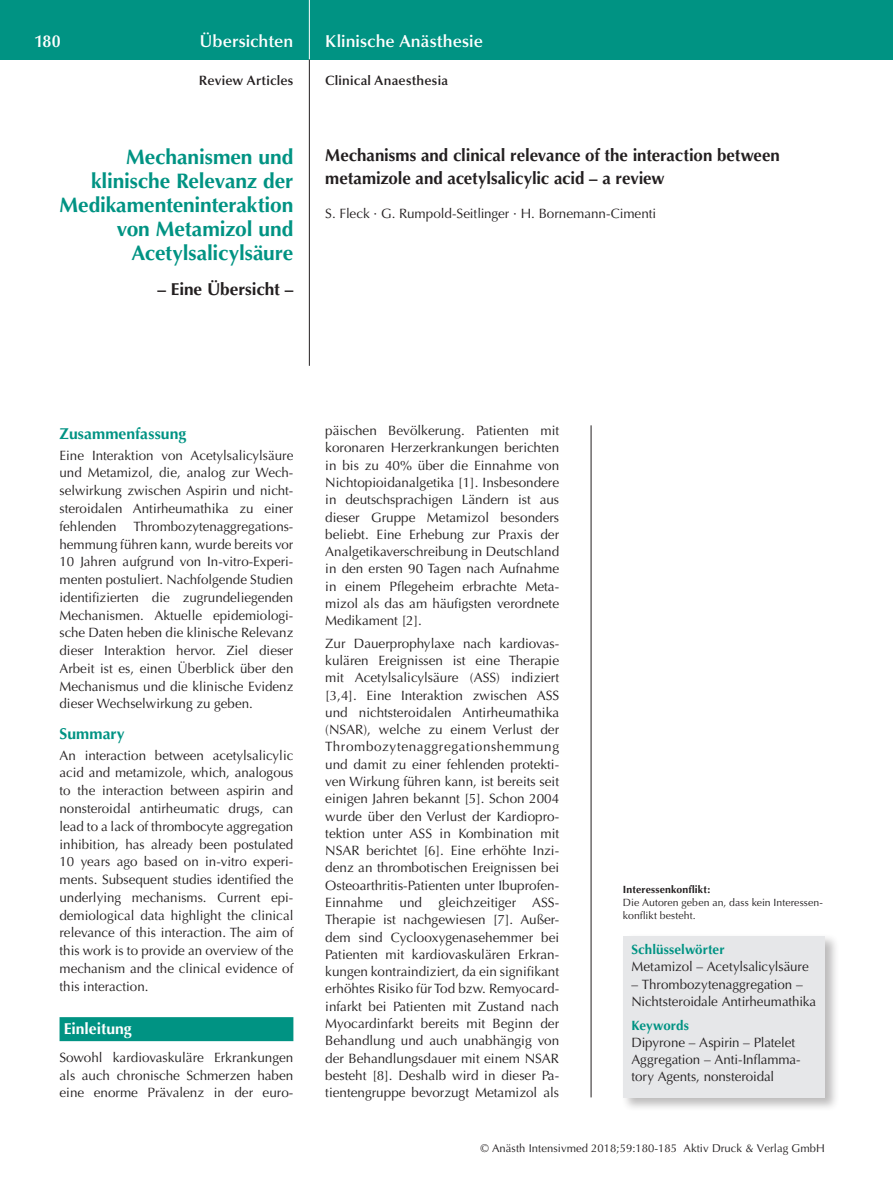
<style>
.page{position:relative;width:893px;height:1191px;background:#fff}
.page>*{position:absolute;margin:0;border:0;box-sizing:border-box;transform-origin:0 0}
.t1{font:700 21px/24px "Optima";letter-spacing:-.005em;color:#009383;text-align:right}
.t2{font:700 17.25px/22.5px "Optima";letter-spacing:-.005em;color:#231f20}
.t3{font:600 17.25px "Optima";letter-spacing:.005em;color:#fff}
.t4{font:700 15.75px "Optima";letter-spacing:.005em;color:#009383}
.t5{font:700 15.75px "Optima";letter-spacing:-.005em;color:#fff}
.t6{font:13.5px/17.2px "Optima";color:#231f20;text-align:justify}
.t7{font:600 13.5px "Optima";letter-spacing:.015em;color:#231f20}
.t8{font:700 13.5px "Optima";letter-spacing:.005em;color:#009383}
.t9{font:11.25px "Optima";letter-spacing:.005em;color:#231f20}
.t10{font:10.5px/12.8px "Optima";letter-spacing:.005em;color:#231f20}
.t11{font:700 10.5px "Optima";letter-spacing:.015em;color:#231f20}
</style>
<div class="page">
<div style="left:0;top:0;width:893px;height:60px;background:#009383"></div>
<hr style="left:309px;top:0;width:1px;height:60px;background:#fff">
<hr style="left:309px;top:60px;width:1px;height:306px;background:#231f20">
<hr style="left:591px;top:425px;width:1px;height:672px;background:#231f20">
<div style="left:621px;top:933px;width:218px;height:178px;background:#231f20;opacity:.3"></div>
<div style="left:623px;top:935px;width:202px;height:162px;background:#e6e7e9"></div>
<div style="left:60px;top:1017px;width:233px;height:24px;background:#009383"></div>
<p class="t3" style="left:34px;top:31px;width:28px">180</p>
<p class="t3" style="left:200px;top:31px;width:95px">Übersichten</p>
<p class="t3" style="left:325px;top:31px;width:159px">Klinische Anästhesie</p>
<p class="t7" style="left:199px;top:73px;width:96px">Review Articles</p>
<p class="t7" style="left:325px;top:73px;width:124px">Clinical Anaesthesia</p>
<h1 class="t1" style="left:60px;top:145px;width:235px">Mechanismen und klinische Relevanz der<br>Medikamenteninteraktion von Metamizol und<br>Acetylsalicylsäure</h1>
<p class="t2" style="left:157px;top:279px;width:137px">– Eine Übersicht –</p>
<p class="t2" style="left:325px;top:145px;width:456px">Mechanisms and clinical relevance of the interaction between metamizole and acetylsalicylic acid – a review</p>
<p class="t6" style="left:325px;top:205px;width:332px">S. Fleck · G. Rumpold-Seitlinger · H. Bornemann-Cimenti</p>
<p class="t4" style="left:60px;top:424px;width:128px">Zusammenfassung</p>
<p class="t6" style="left:60px;top:446px;width:235px;line-height:17.7px">Eine Interaktion von Acetylsalicylsäure und Metamizol, die, analog zur Wech&shy;selwirkung zwischen Aspirin und nicht&shy;steroidalen Antirheumathika zu einer fehlenden Thrombozytenaggregations&shy;hemmung führen kann, wurde bereits vor 10 Jahren aufgrund von In-vitro-Experi&shy;menten postuliert. Nachfolgende Studien identifizierten die zugrundeliegenden Mechanismen. Aktuelle epidemiologi&shy;sche Daten heben die klinische Relevanz dieser Interaktion hervor. Ziel dieser Arbeit ist es, einen Überblick über den Mechanismus und die klinische Evidenz dieser Wechselwirkung zu geben.</p>
<p class="t4" style="left:60px;top:724px;width:67px">Summary</p>
<p class="t6" style="left:60px;top:746px;width:235px;line-height:17.7px">An interaction between acetylsalicylic acid and metamizole, which, analogous to the interaction between aspirin and nonsteroidal antirheumatic drugs, can lead to a lack of thrombocyte aggregation inhibition, has already been postulated 10 years ago based on in-vitro experi&shy;ments. Subsequent studies identified the underlying mechanisms. Current epi&shy;demiological data highlight the clinical relevance of this interaction. The aim of this work is to provide an overview of the mechanism and the clinical evidence of this interaction.</p>
<p class="t5" style="left:64px;top:1020px;width:70px">Einleitung</p>
<p class="t6" style="left:60px;top:1048px;width:235px;line-height:17.7px">Sowohl kardiovaskuläre Erkrankungen als auch chronische Schmerzen haben eine enorme Prävalenz in der euro-</p>
<p class="t6" style="left:325px;top:422px;width:235px">päischen Bevölkerung. Patienten mit koronaren Herzerkrankungen berichten in bis zu 40% über die Einnahme von Nichtopioidanalgetika [1]. Insbesondere in deutschsprachigen Ländern ist aus dieser Gruppe Metamizol besonders beliebt. Eine Erhebung zur Praxis der Analgetikaverschreibung in Deutschland in den ersten 90 Tagen nach Aufnahme in einem Pflegeheim erbrachte Meta&shy;mizol als das am häufigsten verordnete Medikament [2].</p>
<p class="t6" style="left:325px;top:634px;width:235px">Zur Dauerprophylaxe nach kardiovas&shy;kulären Ereignissen ist eine Therapie mit Acetylsalicylsäure (ASS) indiziert [3,4]. Eine Interaktion zwischen ASS und nichtsteroidalen Antirheumathika (NSAR), welche zu einem Verlust der Thrombozytenaggregationshemmung und damit zu einer fehlenden protekti&shy;ven Wirkung führen kann, ist bereits seit einigen Jahren bekannt [5]. Schon 2004 wurde über den Verlust der Kardiopro&shy;tektion unter ASS in Kombination mit NSAR berichtet [6]. Eine erhöhte Inzi&shy;denz an thrombotischen Ereignissen bei Osteoarthritis-Patienten unter Ibuprofen-Einnahme und gleichzeitiger ASS-Therapie ist nachgewiesen [7]. Außer&shy;dem sind Cyclooxygenasehemmer bei Patienten mit kardiovaskulären Erkran&shy;kungen kontraindiziert, da ein signifikant erhöhtes Risiko für Tod bzw. Remyocard&shy;infarkt bei Patienten mit Zustand nach Myocardinfarkt bereits mit Beginn der Behandlung und auch unabhängig von der Behandlungsdauer mit einem NSAR besteht [8]. Deshalb wird in dieser Pa&shy;tientengruppe bevorzugt Metamizol als</p>
<p class="t11" style="left:623px;top:883px;width:89px">Interessenkonflikt:</p>
<p class="t10" style="left:623px;top:896px;width:201px">Die Autoren geben an, dass kein Interessen&shy;konflikt besteht.</p>
<p class="t8" style="left:631px;top:941px;width:95px">Schlüsselwörter</p>
<p class="t6" style="left:631px;top:958px;width:179px">Metamizol – Acetylsalicylsäure</p>
<p class="t6" style="left:631px;top:975px;width:186px">– Thrombozytenaggregation –<br>Nichtsteroidale Antirheumathika</p>
<p class="t8" style="left:631px;top:1017px;width:59px">Keywords</p>
<p class="t6" style="left:631px;top:1033px;width:170px;text-align:left">Dipyrone – Aspirin – Platelet<br>Aggregation – Anti-Inflamma&shy;tory Agents, nonsteroidal</p>
<p class="t9" style="left:480px;top:1142px;width:346px">© Anästh Intensivmed 2018;59:180-185 Aktiv Druck &amp; Verlag GmbH</p>
</div>
